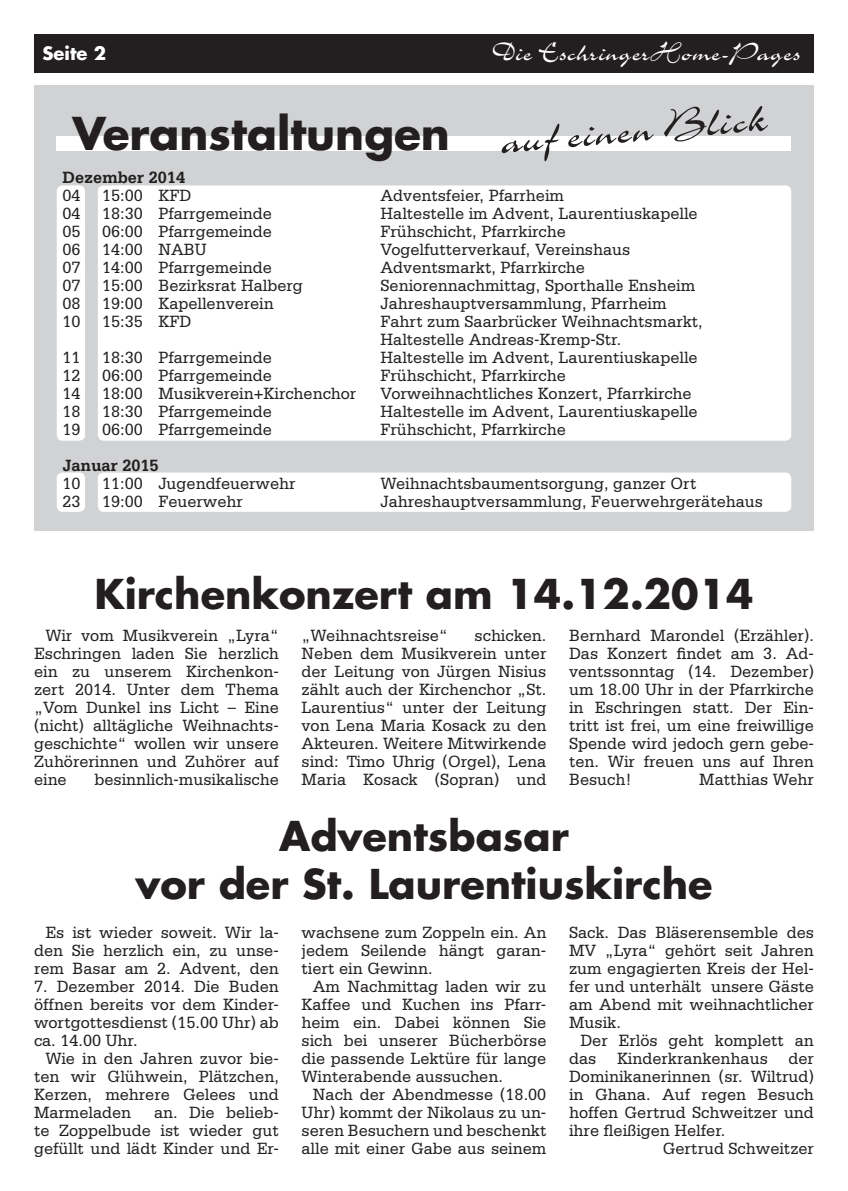
<style>
.page{position:relative;width:848px;height:1191px;background:#fff}
.page>*{position:absolute;margin:0;border:0;box-sizing:border-box;transform-origin:0 0}
.Zwischenüberschrift{font:48px "Charme LT";color:#231f20}
.Uberschrift{font:700 44px "Futura LT";color:#231f20}
.Uberschrift-2{font:700 40px/48px "Futura LT";color:#231f20;text-align:center}
.t1{font:29px "Charme LT";color:#fff}
.t2{font:700 18px "Futura LT";color:#fff}
.Grundtext{font:17.2px/18px "Serifa LT";color:#231f20;text-align:justify;scale:.95 1}
.Grundtext-2{font:700 17.2px "Serifa LT";color:#231f20;scale:.95 1}
</style>
<div class="page">
<div style="left:34px;top:85px;width:780px;height:445px;background:#d1d2d4"></div>
<div style="left:34px;top:34px;width:780px;height:38px;background:#231f20"></div>
<div style="left:57px;top:137px;width:734px;height:14px;background:#fff"></div>
<div style="left:57px;top:185px;width:28px;height:256px;background:#fff;border-radius:6px"></div>
<div style="left:98px;top:185px;width:693px;height:256px;background:#fff;border-radius:6px"></div>
<div style="left:57px;top:472px;width:28px;height:40px;background:#fff;border-radius:6px"></div>
<div style="left:98px;top:472px;width:693px;height:40px;background:#fff;border-radius:6px"></div>
<p class="t2" style="left:43px;top:42px;width:65px">Seite 2</p>
<p class="t1" style="left:492px;top:38px;width:310px">Die EschringerHome-Pages</p>
<p class="Uberschrift" style="left:72px;top:104px;width:379px">Veranstaltungen</p>
<p class="Zwischenüberschrift" style="left:498px;top:117px;width:270px;rotate:-5deg">auf einen Blick</p>
<p class="Grundtext-2" style="left:62px;top:167px;width:131px">Dezember 2014</p>
<p class="Grundtext" style="left:62px;top:187px;width:21px">04</p>
<p class="Grundtext" style="left:102px;top:187px;width:95px">15:00 KFD</p>
<p class="Grundtext" style="left:380px;top:187px;width:195px">Adventsfeier, Pfarrheim</p>
<p class="Grundtext" style="left:62px;top:205px;width:21px">04</p>
<p class="Grundtext" style="left:102px;top:205px;width:180px">18:30 Pfarrgemeinde</p>
<p class="Grundtext" style="left:380px;top:205px;width:335px">Haltestelle im Advent, Laurentiuskapelle</p>
<p class="Grundtext" style="left:62px;top:223px;width:21px">05</p>
<p class="Grundtext" style="left:102px;top:223px;width:180px">06:00 Pfarrgemeinde</p>
<p class="Grundtext" style="left:380px;top:223px;width:196px">Frühschicht, Pfarrkirche</p>
<p class="Grundtext" style="left:62px;top:241px;width:21px">06</p>
<p class="Grundtext" style="left:102px;top:241px;width:111px">14:00 NABU</p>
<p class="Grundtext" style="left:380px;top:241px;width:264px">Vogelfutterverkauf, Vereinshaus</p>
<p class="Grundtext" style="left:62px;top:259px;width:21px">07</p>
<p class="Grundtext" style="left:102px;top:259px;width:180px">14:00 Pfarrgemeinde</p>
<p class="Grundtext" style="left:380px;top:259px;width:217px">Adventsmarkt, Pfarrkirche</p>
<p class="Grundtext" style="left:62px;top:277px;width:21px">07</p>
<p class="Grundtext" style="left:102px;top:277px;width:213px">15:00 Bezirksrat Halberg</p>
<p class="Grundtext" style="left:380px;top:277px;width:333px">Seniorennachmittag, Sporthalle Ensheim</p>
<p class="Grundtext" style="left:62px;top:295px;width:21px">08</p>
<p class="Grundtext" style="left:102px;top:295px;width:182px">19:00 Kapellenverein</p>
<p class="Grundtext" style="left:380px;top:295px;width:303px">Jahreshauptversammlung, Pfarrheim</p>
<p class="Grundtext" style="left:62px;top:313px;width:21px">10</p>
<p class="Grundtext" style="left:102px;top:313px;width:95px">15:35 KFD</p>
<p class="Grundtext" style="left:380px;top:313px;width:341px">Fahrt zum Saarbrücker Weihnachtsmarkt,</p>
<p class="Grundtext" style="left:380px;top:331px;width:255px">Haltestelle Andreas-Kremp-Str.</p>
<p class="Grundtext" style="left:62px;top:349px;width:21px">11</p>
<p class="Grundtext" style="left:102px;top:349px;width:180px">18:30 Pfarrgemeinde</p>
<p class="Grundtext" style="left:380px;top:349px;width:335px">Haltestelle im Advent, Laurentiuskapelle</p>
<p class="Grundtext" style="left:62px;top:367px;width:21px">12</p>
<p class="Grundtext" style="left:102px;top:367px;width:180px">06:00 Pfarrgemeinde</p>
<p class="Grundtext" style="left:380px;top:367px;width:196px">Frühschicht, Pfarrkirche</p>
<p class="Grundtext" style="left:62px;top:385px;width:21px">14</p>
<p class="Grundtext" style="left:102px;top:385px;width:269px">18:00 Musikverein+Kirchenchor</p>
<p class="Grundtext" style="left:380px;top:385px;width:329px">Vorweihnachtliches Konzert, Pfarrkirche</p>
<p class="Grundtext" style="left:62px;top:403px;width:21px">18</p>
<p class="Grundtext" style="left:102px;top:403px;width:180px">18:30 Pfarrgemeinde</p>
<p class="Grundtext" style="left:380px;top:403px;width:335px">Haltestelle im Advent, Laurentiuskapelle</p>
<p class="Grundtext" style="left:62px;top:421px;width:21px">19</p>
<p class="Grundtext" style="left:102px;top:421px;width:180px">06:00 Pfarrgemeinde</p>
<p class="Grundtext" style="left:380px;top:421px;width:196px">Frühschicht, Pfarrkirche</p>
<p class="Grundtext-2" style="left:62px;top:455px;width:103px">Januar 2015</p>
<p class="Grundtext" style="left:62px;top:475px;width:21px">10</p>
<p class="Grundtext" style="left:102px;top:475px;width:205px">11:00 Jugendfeuerwehr</p>
<p class="Grundtext" style="left:380px;top:475px;width:334px">Weihnachtsbaumentsorgung, ganzer Ort</p>
<p class="Grundtext" style="left:62px;top:493px;width:21px">23</p>
<p class="Grundtext" style="left:102px;top:493px;width:150px">19:00 Feuerwehr</p>
<p class="Grundtext" style="left:380px;top:493px;width:404px">Jahreshauptversammlung, Feuerwehrgerätehaus</p>
<p class="Uberschrift-2" style="left:94px;top:569px;width:660px">Kirchenkonzert am 14.12.2014</p>
<p class="Grundtext" style="left:34px;top:627px;width:259px;text-indent:11px">Wir vom Musikverein „Lyra“ Eschringen laden Sie herzlich ein zu unserem Kirchenkon&shy;zert 2014. Unter dem Thema „Vom Dunkel ins Licht – Eine (nicht) alltägliche Weihnachts&shy;geschichte“ wollen wir unsere Zuhörerinnen und Zuhörer auf eine</p>
<p class="Grundtext" style="left:94px;top:771px;width:196px">besinnlich-musikalische</p>
<p class="Grundtext" style="left:301px;top:627px;width:259px;text-indent:173px">schicken.<br>Neben dem Musikverein unter der Leitung von Jürgen Nisius zählt auch der Kirchenchor „St.<br>Laurentius“ unter der Leitung von Lena Maria Kosack zu den Akteuren. Weitere Mitwirkende sind: Timo Uhrig (Orgel), Lena Maria Kosack (Sopran) und</p>
<p class="Grundtext" style="left:569px;top:627px;width:259px">Bernhard Marondel (Erzähler).<br>Das Konzert findet am 3. Ad&shy;ventssonntag (14. Dezember) um 18.00 Uhr in der Pfarrkirche in Eschringen statt. Der Ein&shy;tritt ist frei, um eine freiwillige Spende wird jedoch gern gebe&shy;ten. Wir freuen uns auf Ihren Besuch!</p>
<p class="Grundtext" style="left:301px;top:627px;width:156px">„Weihnachtsreise“</p>
<p class="Grundtext" style="left:699px;top:771px;width:122px">Matthias Wehr</p>
<p class="Uberschrift-2" style="left:135px;top:811px;width:578px">Adventsbasar<br>vor der St. Laurentiuskirche</p>
<p class="Grundtext" style="left:34px;top:923px;width:259px;text-indent:11px">Es ist wieder soweit. Wir la&shy;den Sie herzlich ein, zu unse&shy;rem Basar am 2. Advent, den</p>
<p class="Grundtext" style="left:34px;top:977px;width:259px">7. Dezember 2014. Die Buden öffnen bereits vor dem Kinder&shy;wortgottesdienst (15.00 Uhr) ab ca. 14.00 Uhr.</p>
<p class="Grundtext" style="left:34px;top:1049px;width:259px;text-indent:11px">Wie in den Jahren zuvor bie&shy;ten wir Glühwein, Plätzchen, Kerzen, mehrere Gelees und Marmeladen</p>
<p class="Grundtext" style="left:34px;top:1103px;width:259px;text-indent:120px">an. Die belieb&shy;te Zoppelbude ist wieder gut gefüllt und lädt Kinder und Er-</p>
<p class="Grundtext" style="left:301px;top:923px;width:259px">wachsene zum Zoppeln ein. An jedem Seilende hängt garan&shy;tiert ein Gewinn.</p>
<p class="Grundtext" style="left:301px;top:977px;width:259px;text-indent:11px">Am Nachmittag laden wir zu Kaffee und Kuchen ins Pfarr&shy;heim ein. Dabei können Sie sich bei unserer Bücherbörse die passende Lektüre für lange Winterabende aussuchen.</p>
<p class="Grundtext" style="left:301px;top:1085px;width:259px;text-indent:11px">Nach der Abendmesse (18.00<br>Uhr) kommt der Nikolaus zu un&shy;seren Besuchern und beschenkt alle mit einer Gabe aus seinem</p>
<p class="Grundtext" style="left:569px;top:923px;width:259px">Sack. Das Bläserensemble des MV „Lyra“ gehört seit Jahren zum engagierten Kreis der Hel&shy;fer und unterhält unsere Gäste am Abend mit weihnachtlicher Musik.</p>
<p class="Grundtext" style="left:569px;top:1031px;width:259px;text-indent:11px">Der Erlös geht komplett an das Kinderkrankenhaus der Dominikanerinnen (sr. Wiltrud) in Ghana. Auf regen Besuch hoffen Gertrud Schweitzer und ihre fleißigen Helfer.</p>
<p class="Grundtext" style="left:662px;top:1139px;width:161px">Gertrud Schweitzer</p>
</div>
